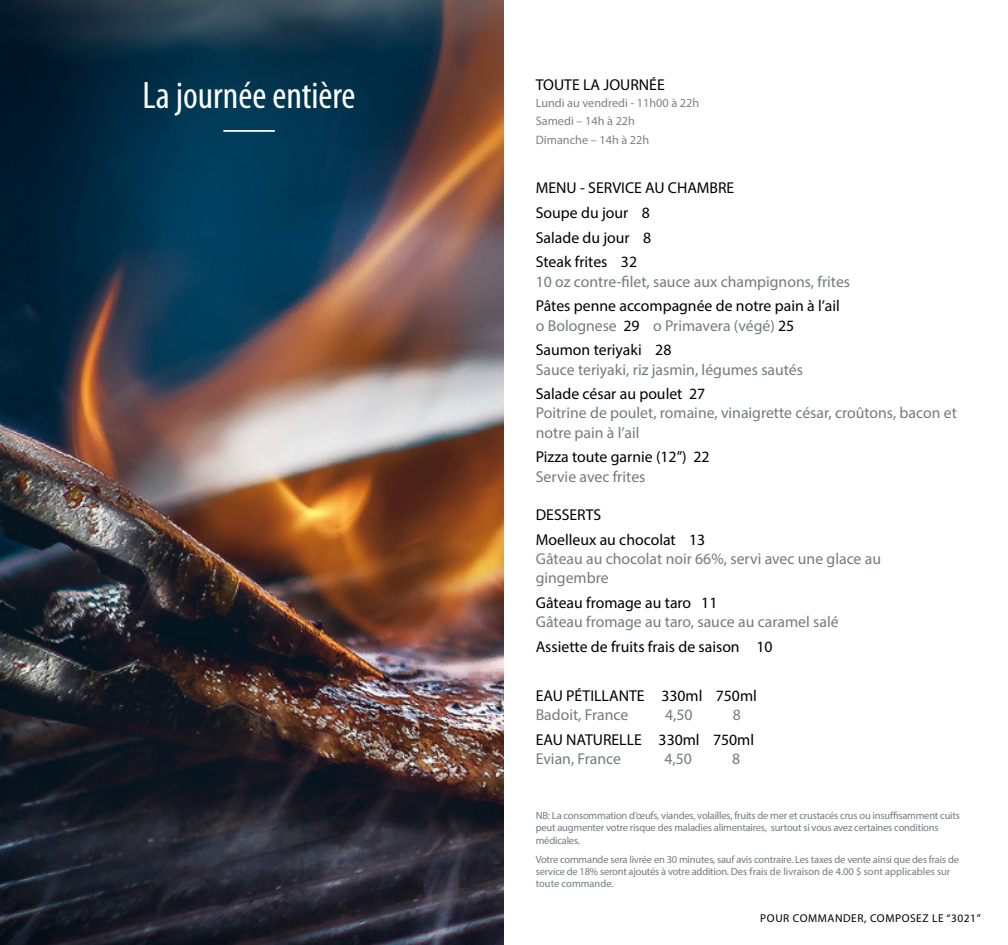
<style>
.page{position:relative;width:1008px;height:945px;background:#fff}
.page>*{position:absolute;margin:0;border:0;box-sizing:border-box;transform-origin:0 0}
.t1{font:condensed 38.5px "Myriad Pro";color:#fff}
.t2{font:15.75px/24.7px "Myriad Pro";color:#000}
.t3{font:15.75px/19.2px "Myriad Pro";color:#757a7f}
.t4{font:12.25px/17.5px "Myriad Pro";color:#7e8083}
.t5{font:11.38px "Myriad Pro";letter-spacing:.05em;color:#000}
.t6{font:10.5px/12.2px "Myriad Pro";letter-spacing:-.02em;color:#757a7f}
.s1{color:#757a7f}
</style>
<div class="page">
<img style="left:0;top:0;width:504px;height:945px">
<hr style="left:223px;top:130px;width:52px;height:2px;background:#fff">
<h1 class="t1" style="left:143px;top:75px;width:214px">La journée entière</h1>
<h2 class="t2" style="left:536px;top:72px;width:130px">TOUTE LA JOURNÉE</h2>
<p class="t4" style="left:536px;top:94px;width:165px">Lundi au vendredi - 11h00 à 22h<br>Samedi – 14h à 22h</p>
<p class="t4" style="left:536px;top:131px;width:115px">Dimanche – 14h à 22h</p>
<h2 class="t2" style="left:536px;top:176px;width:200px">MENU - SERVICE AU CHAMBRE<br>Soupe du jour 8<br>Salade du jour 8<br>Steak frites 32</h2>
<h2 class="t3" style="left:536px;top:272px;width:316px">10 oz contre-filet, sauce aux champignons, frites</h2>
<h2 class="t2" style="left:536px;top:296px;width:306px;line-height:19.2px">Pâtes penne accompagnée de notre pain à l’ail <span class="s1">o Bolognese</span> 29 <span class="s1">o Primavera (végé)</span> 25</h2>
<h2 class="t2" style="left:536px;top:337px;width:137px">Saumon teriyaki 28</h2>
<h2 class="t3" style="left:536px;top:359px;width:269px">Sauce teriyaki, riz jasmin, légumes sautés</h2>
<h2 class="t2" style="left:536px;top:381px;width:171px">Salade césar au poulet 27</h2>
<h2 class="t3" style="left:536px;top:403px;width:423px">Poitrine de poulet, romaine, vinaigrette césar, croûtons, bacon et notre pain à l’ail</h2>
<h2 class="t2" style="left:536px;top:444px;width:175px">Pizza toute garnie (12’’) 22</h2>
<h2 class="t3" style="left:536px;top:466px;width:111px">Servie avec frites</h2>
<h2 class="t2" style="left:536px;top:502px;width:171px">DESSERTS<br>Moelleux au chocolat 13</h2>
<h2 class="t3" style="left:536px;top:549px;width:347px">Gâteau au chocolat noir 66%, servi avec une glace au gingembre</h2>
<h2 class="t2" style="left:536px;top:590px;width:183px">Gâteau fromage au taro 11</h2>
<h2 class="t3" style="left:536px;top:612px;width:304px">Gâteau fromage au taro, sauce au caramel salé</h2>
<h2 class="t2" style="left:536px;top:634px;width:238px">Assiette de fruits frais de saison 10</h2>
<h2 class="t2" style="left:536px;top:683px;width:223px">EAU PÉTILLANTE 330ml 750ml</h2>
<h2 class="t3" style="left:536px;top:705px;width:94px">Badoit, France</h2>
<h2 class="t3" style="left:665px;top:705px;width:29px">4,50</h2>
<h2 class="t3" style="left:733px;top:705px;width:10px">8</h2>
<h2 class="t2" style="left:536px;top:727px;width:220px">EAU NATURELLE 330ml 750ml</h2>
<h2 class="t3" style="left:536px;top:749px;width:87px">Evian, France</h2>
<h2 class="t3" style="left:665px;top:749px;width:29px">4,50</h2>
<h2 class="t3" style="left:732px;top:749px;width:10px">8</h2>
<p class="t6" style="left:536px;top:809px;width:426px">NB: La consommation d’œufs, viandes, volailles, fruits de mer et crustacés crus ou insuffisamment cuits peut augmenter votre risque des maladies alimentaires, surtout si vous avez certaines conditions médicales.</p>
<p class="t6" style="left:536px;top:853px;width:425px">Votre commande sera livrée en 30 minutes, sauf avis contraire. Les taxes de vente ainsi que des frais de service de 18% seront ajoutés à votre addition. Des frais de livraison de 4.00 $ sont applicables sur toute commande.</p>
<p class="t5" style="left:760px;top:911px;width:222px">POUR COMMANDER, COMPOSEZ LE “3021”</p>
</div>
